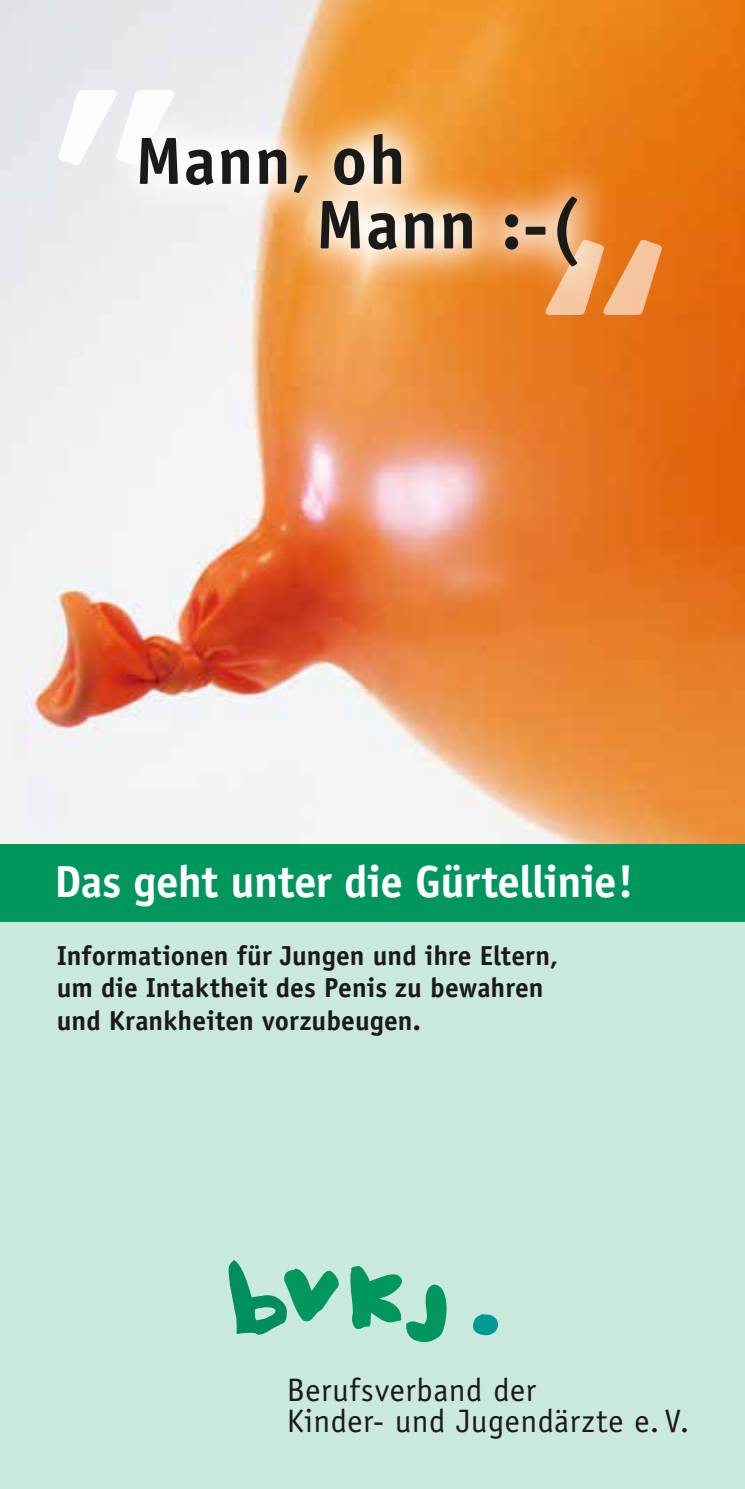
<style>
.page{position:relative;width:745px;height:1489px;background:#fff}
.page>*{position:absolute;margin:0;border:0;box-sizing:border-box;transform-origin:0 0}
.t1{font:700 285.75px "Officina Sans";color:#fff}
.t2{font:700 69.25px "Officina Sans";color:#1a1a18}
.t3{font:700 67px "Officina Sans";color:#1a1a18}
.t4{font:700 45px "Officina Sans";letter-spacing:-.015em;color:#fff}
.t5{font:32.5px/30.2px "Officina Sans";letter-spacing:.015em;color:#1a1a18}
.t6{font:700 27.5px/32.5px "Officina Sans";letter-spacing:.005em;color:#1a1a18}
.s1{font-size:69.25px}
</style>
<div class="page">
<img style="left:0;top:0;width:744px;height:843px">
<div style="left:0;top:876px;width:744px;height:612px;background:#cae9dd"></div>
<svg style="left:228px;top:1260px;width:111px;height:75px"></svg>
<svg style="left:350px;top:1266px;width:96px;height:75px"></svg>
<svg style="left:473px;top:1314px;width:24px;height:21px"></svg>
<div style="left:0;top:843px;width:744px;height:78px;background:#00965e"></div>
<svg style="left:101px;top:95px;width:513px;height:209px"></svg>
<h1 class="t1" style="left:44px;top:-150px;width:144px">„</h1>
<h3 class="t3" style="left:135px;top:119px;width:272px">Mann, <span class="s1">oh</span></h3>
<h2 class="t2" style="left:316px;top:182px;width:265px">Mann :-(</h2>
<h1 class="t1" style="left:531px;top:169px;width:144px">“</h1>
<h3 class="t4" style="left:54px;top:853px;width:580px">Das geht unter die Gürtellinie!</h3>
<p class="t6" style="left:57px;top:938px;width:502px">Informationen für Jungen und ihre Eltern, um die Intaktheit des Penis zu bewahren und Krankheiten vorzubeugen.</p>
<p class="t5" style="left:286px;top:1375px;width:404px">Berufsverband der<br>Kinder- und Jugendärzte e. V.</p>
</div>
